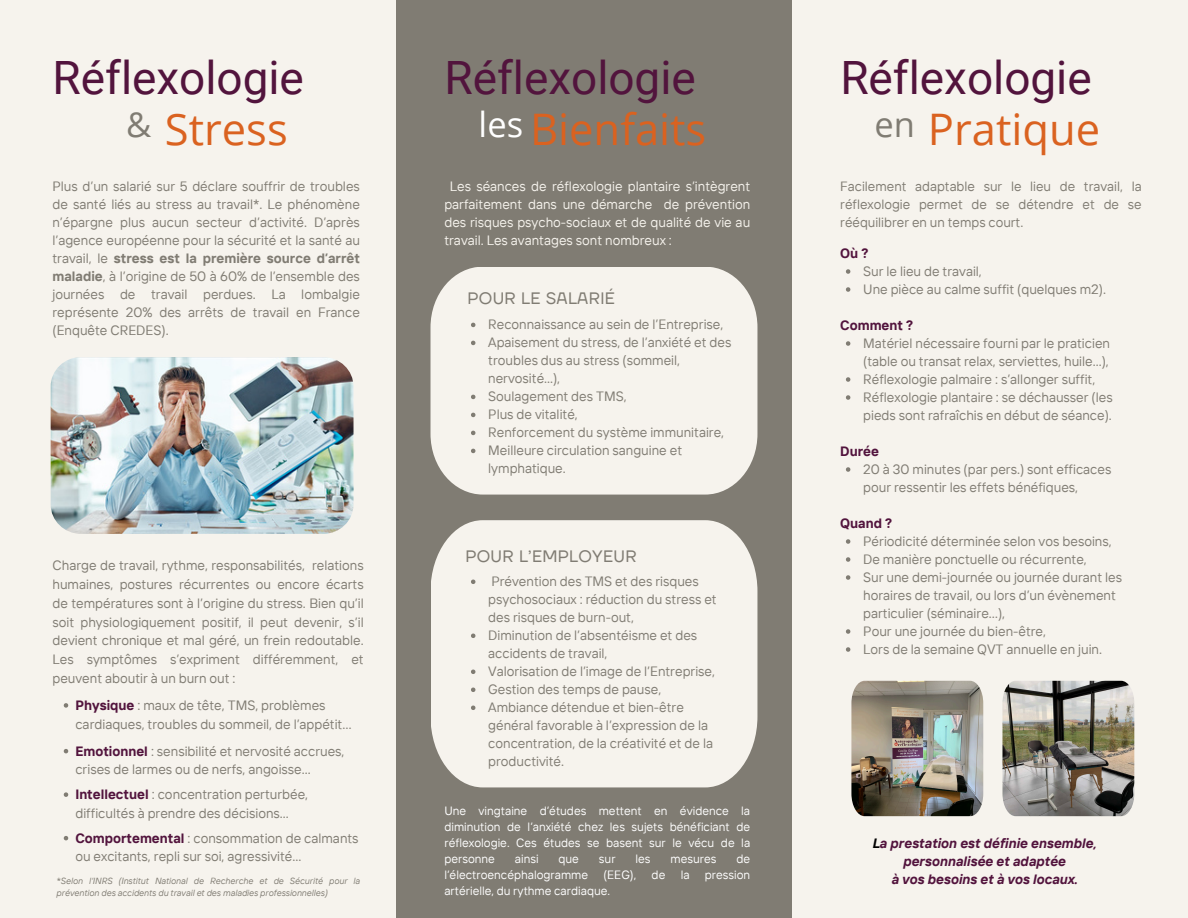
<style>
.page{position:relative;width:1188px;height:918px;background:#f6f3ed}
.page>*{position:absolute;margin:0;border:0;box-sizing:border-box;transform-origin:0 0}
.t1{font:45.9px "Roboto";color:#52143d}
.t2{font:43.5px "Open Sans";color:#da6220}
.t3{font:34.5px "Open Sans";color:#807c73}
.t4{font:34.5px "Open Sans";color:#fff}
.t5{font:16.5px "TT Firs Neue";letter-spacing:.02em;color:#807c73}
.t6{font:13.5px/18px "TT Interphases";color:#807c73}
.t7{font:13.5px/18px "TT Interphases";color:#f6f3ed;text-align:justify}
.t8{font:italic 700 13.5px/18px "TT Interphases";color:#52143d;text-align:center}
.t9{font:700 13.5px "TT Interphases";color:#52143d}
.t10{font:13.35px/17.9px "TT Interphases";color:#807c73;text-align:justify}
.t11{font:12px/16px "TT Interphases";color:#fff;text-align:justify}
.t12{font:italic 8.85px/11.9px "TT Interphases";color:#807c73}
.s1{font-weight:700}
.s2{font-weight:700;color:#52143d}
.s3{color:#000}
</style>
<div class="page">
<div style="left:396px;top:0;width:396px;height:918px;background:#807c73"></div>
<div style="left:431px;top:267px;width:326px;height:228px;background:#f6f3ed"></div>
<img style="left:51px;top:357px;width:302px;height:177px;border-radius:30px">
<div style="left:431px;top:520px;width:326px;height:267px;background:#f6f3ed"></div>
<img style="left:1002px;top:681px;width:132px;height:135px">
<svg style="left:846px;top:269px;width:4px;height:5px"></svg>
<svg style="left:846px;top:287px;width:4px;height:5px"></svg>
<svg style="left:846px;top:341px;width:4px;height:5px"></svg>
<svg style="left:846px;top:377px;width:4px;height:5px"></svg>
<svg style="left:846px;top:395px;width:4px;height:5px"></svg>
<svg style="left:846px;top:467px;width:4px;height:5px"></svg>
<svg style="left:846px;top:539px;width:4px;height:5px"></svg>
<svg style="left:846px;top:557px;width:4px;height:5px"></svg>
<svg style="left:846px;top:575px;width:4px;height:5px"></svg>
<svg style="left:846px;top:629px;width:4px;height:5px"></svg>
<svg style="left:846px;top:647px;width:4px;height:5px"></svg>
<svg style="left:64px;top:703px;width:4px;height:5px"></svg>
<svg style="left:64px;top:749px;width:4px;height:4px"></svg>
<svg style="left:64px;top:792px;width:4px;height:5px"></svg>
<svg style="left:64px;top:836px;width:4px;height:4px"></svg>
<svg style="left:471px;top:323px;width:4px;height:4px"></svg>
<svg style="left:471px;top:341px;width:4px;height:4px"></svg>
<svg style="left:471px;top:395px;width:4px;height:4px"></svg>
<svg style="left:471px;top:413px;width:4px;height:4px"></svg>
<svg style="left:471px;top:431px;width:4px;height:4px"></svg>
<svg style="left:471px;top:449px;width:4px;height:4px"></svg>
<svg style="left:471px;top:580px;width:4px;height:4px"></svg>
<svg style="left:471px;top:634px;width:4px;height:4px"></svg>
<svg style="left:471px;top:670px;width:4px;height:4px"></svg>
<svg style="left:471px;top:688px;width:4px;height:4px"></svg>
<svg style="left:471px;top:706px;width:4px;height:4px"></svg>
<img style="left:851px;top:681px;width:132px;height:135px">
<h1 class="t1" style="left:53px;top:52px;width:253px">Réflexologie</h1>
<h2 class="t3" style="left:126px;top:100px;width:27px">&amp;</h2>
<h1 class="t2" style="left:165px;top:99px;width:124px">Stress</h1>
<h1 class="t6" style="left:52px;top:177px;width:309px;text-align:justify">Plus d’un salarié sur 5 déclare souffrir de troubles de santé liés au stress au travail*. Le phénomène n’épargne plus aucun secteur d’activité. D’après l’agence européenne pour la sécurité et la santé au travail, le <span class="s1">stress est la première source d’arrêt maladie</span>, à l’origine de 50 à 60% de l’ensemble des journées de travail perdues. La lombalgie représente 20% des arrêts de travail en France (Enquête CREDES).</h1>
<p class="t6" style="left:52px;top:556px;width:313px;line-height:18.8px;text-align:justify">Charge de travail, rythme, responsabilités, relations humaines, postures récurrentes ou encore écarts de températures sont à l’origine du stress. Bien qu’il soit physiologiquement positif, il peut devenir, s’il devient chronique et mal géré, un frein redoutable.<br>Les symptômes s’expriment différemment, et peuvent aboutir à un burn out :</p>
<p class="t6" style="left:75px;top:695px;width:278px;line-height:18.8px"><span class="s2">Physique</span> : maux de tête, TMS, problèmes cardiaques, troubles du sommeil, de l’appétit…</p>
<p class="t6" style="left:75px;top:741px;width:271px;line-height:18.8px"><span class="s2">Emotionnel</span> : sensibilité et nervosité accrues, crises de larmes ou de nerfs, angoisse...</p>
<p class="t6" style="left:75px;top:785px;width:234px;line-height:18.8px"><span class="s2">Intellectuel</span> : concentration perturbée, difficultés à prendre des décisions...</p>
<p class="t6" style="left:75px;top:828px;width:285px;line-height:18.8px"><span class="s2">Comportemental</span> : consommation de calmants ou excitants, repli sur soi, agressivité...</p>
<p class="t12" style="left:56px;top:875px;width:305px">*Selon l‘INRS (Institut National de Recherche et de Sécurité pour la prévention des accidents du travail et des maladies professionnelles)</p>
<h5 class="t1" style="left:444px;top:52px;width:253px">Réflexologie</h5>
<h4 class="t4" style="left:479px;top:100px;width:46px">les</h4>
<p class="t2" style="left:530px;top:99px;width:178px">Bienfaits</p>
<h3 class="t7" style="left:444px;top:177px;width:307px;text-indent:5px">Les séances de réflexologie plantaire s’intègrent parfaitement dans une démarche de prévention des risques psycho-sociaux et de qualité de vie au travail. Les avantages sont nombreux :</h3>
<p class="t5" style="left:468px;top:288px;width:149px">POUR LE SALARIÉ</p>
<p class="t6" style="left:488px;top:315px;width:237px">Reconnaissance au sein de l’Entreprise,</p>
<p class="t6" style="left:488px;top:333px;width:245px">Apaisement du stress, de l’anxiété et des troubles dus au stress (sommeil, nervosité...),</p>
<p class="t6" style="left:488px;top:387px;width:140px">Soulagement des TMS,</p>
<p class="t6" style="left:488px;top:405px;width:91px">Plus de vitalité,</p>
<h3 class="t6" style="left:488px;top:423px;width:237px">Renforcement du système immunitaire,</h3>
<h6 class="t6" style="left:488px;top:441px;width:195px">Meilleure circulation sanguine et lymphatique.</h6>
<p class="t5" style="left:465px;top:546px;width:173px">POUR L’EMPLOYEUR</p>
<p class="t6" style="left:488px;top:572px;width:230px">Prévention des TMS et des risques psychosociaux : réduction du stress et des risques de burn-out,</p>
<h4 class="t6" style="left:488px;top:626px;width:210px">Diminution de l’absentéisme et des accidents de travail,</h4>
<p class="t6" style="left:488px;top:662px;width:228px">Valorisation de l’image de l’Entreprise,</p>
<h4 class="t6" style="left:488px;top:680px;width:175px">Gestion des temps de pause,</h4>
<p class="t6" style="left:488px;top:698px;width:226px">Ambiance détendue et bien-être général favorable à l’expression de la concentration, de la créativité et de la productivité.</p>
<h4 class="t11" style="left:444px;top:802px;width:307px">Une vingtaine d’études mettent en évidence la diminution de l’anxiété chez les sujets bénéficiant de réflexologie. Ces études se basent sur le vécu de la personne</h4>
<h4 class="t11" style="left:515px;top:850px;width:25px">ainsi</h4>
<h4 class="t11" style="left:559px;top:850px;width:22px">que</h4>
<h4 class="t11" style="left:599px;top:850px;width:18px">sur</h4>
<h4 class="t11" style="left:636px;top:850px;width:17px">les</h4>
<h4 class="t11" style="left:671px;top:850px;width:47px">mesures</h4>
<h4 class="t11" style="left:736px;top:850px;width:15px">de</h4>
<h4 class="t11" style="left:444px;top:866px;width:145px">l’électroencéphalogramme</h4>
<h4 class="t11" style="left:604px;top:866px;width:34px">(EEG),</h4>
<h4 class="t11" style="left:652px;top:866px;width:15px">de</h4>
<h4 class="t11" style="left:681px;top:866px;width:10px">la</h4>
<h4 class="t11" style="left:705px;top:866px;width:47px">pression</h4>
<h4 class="t11" style="left:444px;top:882px;width:167px">artérielle, du rythme cardiaque.</h4>
<p class="t1" style="left:840px;top:52px;width:253px">Réflexologie</p>
<h4 class="t3" style="left:874px;top:100px;width:42px">en</h4>
<p class="t2" style="left:928px;top:99px;width:174px">Pratique</p>
<p class="t10" style="left:840px;top:177px;width:303px">Facilement adaptable sur le lieu de travail, la réflexologie permet de se détendre et de se rééquilibrer en un temps court.</p>
<p class="t9" style="left:840px;top:245px;width:30px">Où ?</p>
<h5 class="t6" style="left:863px;top:262px;width:120px">Sur le lieu de travail,</h5>
<p class="t6" style="left:863px;top:280px;width:244px">Une pièce au calme suffit (quelques m2).</p>
<p class="t9" style="left:840px;top:317px;width:74px">Comment ?</p>
<p class="t6" style="left:863px;top:334px;width:248px">Matériel nécessaire fourni par le praticien (table ou transat relax, serviettes, huile...),</p>
<p class="t6" style="left:863px;top:370px;width:234px">Réflexologie palmaire : s’allonger suffit,</p>
<p class="t6" style="left:863px;top:388px;width:251px">Réflexologie plantaire : se déchausser (les pieds sont rafraîchis en début de séance).</p>
<p class="t9" style="left:840px;top:443px;width:40px">Durée</p>
<p class="t6" style="left:863px;top:460px;width:250px">20 à 30 minutes (par pers.) sont efficaces pour ressentir les effets bénéfiques,</p>
<h1 class="t9" style="left:840px;top:515px;width:53px">Quand ?</h1>
<h2 class="t6" style="left:863px;top:532px;width:250px">Périodicité déterminée selon vos besoins,</h2>
<h1 class="t6" style="left:863px;top:550px;width:225px">De manière ponctuelle ou récurrente,</h1>
<h5 class="t6" style="left:863px;top:568px;width:260px">Sur une demi-journée ou journée durant les horaires de travail, ou lors d’un évènement particulier (séminaire…),</h5>
<h5 class="t6" style="left:863px;top:622px;width:184px">Pour une journée du bien-être,</h5>
<p class="t6" style="left:863px;top:640px;width:240px">Lors de la semaine QVT annuelle en juin.</p>
<p class="t8" style="left:872px;top:834px;width:226px"><span class="s3">L</span>a prestation est définie ensemble, personnalisée et adaptée<br>à vos besoins et à vos locaux.</p>
</div>
